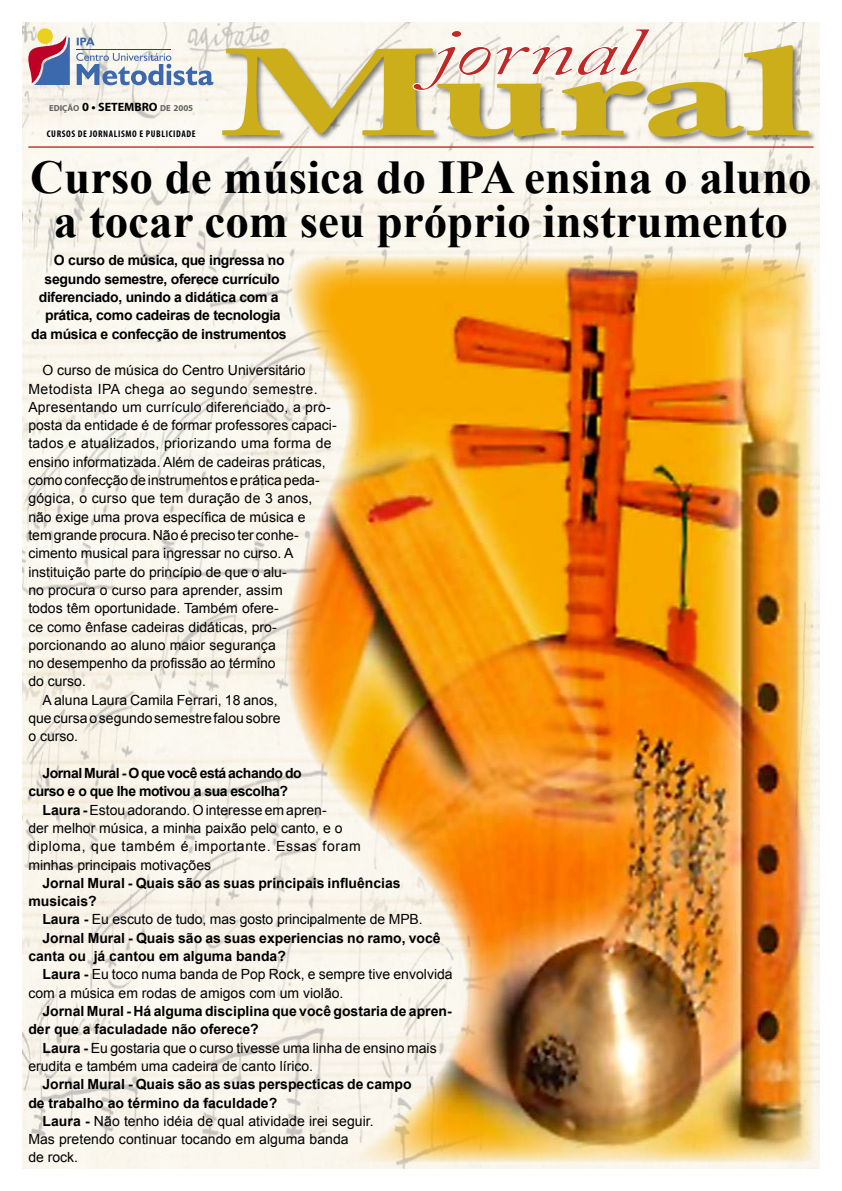
<style>
.page{position:relative;width:842px;height:1191px;background:#fff}
.page>*{position:absolute;margin:0;border:0;box-sizing:border-box;transform-origin:0 0}
.t1{font:700 47px/44px "Times New Roman";color:#000;text-align:center}
.t2{font:14px/18.3px "Arial";color:#000}
.t3{font:700 14px/18.3px "Arial";color:#000}
.t4{font:700 14px "Arial";letter-spacing:-.02em;color:#000}
.t5{font:700 14px "Arial";letter-spacing:-.035em;color:#000}
.t6{font:14px "Arial";letter-spacing:.02em;color:#000}
.t7{font:14px "Arial";letter-spacing:.045em;color:#000}
.t8{font:14px "Arial";letter-spacing:.03em;color:#000}
.t9{font:700 condensed 9.7px "Myriad Pro";letter-spacing:.06em;color:#000}
.t10{font:700 8.7px "Myriad Pro";color:#636363}
.s1{font-size:12.5px;color:#000}
.s2{font-size:12.1px;color:#000}
.s3{font-size:9px}
.s4{font-weight:700}
</style>
<div class="page">
<img style="left:23px;top:23px;width:796px;height:1145px">
<img style="left:285px;top:255px;width:529px;height:907px">
<hr style="left:28px;top:146px;width:786px;height:2px;background:#c02a26">
<svg style="left:37px;top:28px;width:16px;height:16px"></svg>
<svg style="left:28px;top:33px;width:185px;height:123px"></svg>
<hr style="left:77px;top:49px;width:94px;height:1px;background:#be0027">
<div style="left:220px;top:43px;width:596px;height:102px;background:#000;opacity:.5"></div>
<svg style="left:222px;top:45px;width:587px;height:92px"></svg>
<svg style="left:412px;top:28px;width:239px;height:63px"></svg>
<p class="t10" style="left:49px;top:102px;width:146px">EDIÇÃO <span class="s1">0 •</span> <span class="s2">SETEMBRO</span> DE <span class="s3">2005</span></p>
<p class="t9" style="left:47px;top:127px;width:150px">CURSOS DE JORNALISMO E PUBLICIDADE</p>
<h1 class="t1" style="left:30px;top:154px;width:783px">Curso de música do IPA ensina o aluno a tocar com seu próprio instrumento</h1>
<p class="t4" style="left:54px;top:251px;width:232px">O curso de música, que ingressa no</p>
<p class="t4" style="left:45px;top:269px;width:237px">segundo semestre, oferece currículo</p>
<p class="t4" style="left:39px;top:288px;width:241px">diferenciado, unindo a didática com a</p>
<p class="t4" style="left:45px;top:306px;width:237px">prática, como cadeiras de tecnologia</p>
<p class="t4" style="left:31px;top:324px;width:257px">da música e confecção de instrumentos</p>
<p class="t2" style="left:43px;top:361px;width:265px">O curso de música do Centro Universitário</p>
<p class="t8" style="left:28px;top:379px;width:291px">Metodista IPA chega ao segundo semestre.</p>
<p class="t2" style="left:28px;top:398px;width:304px">Apresentando um currículo diferenciado, a pro-</p>
<p class="t2" style="left:28px;top:416px;width:310px">posta da entidade é de formar professores capaci-</p>
<p class="t6" style="left:28px;top:434px;width:305px">tados e atualizados, priorizando uma forma de</p>
<p class="t2" style="left:28px;top:453px;width:299px">ensino informatizada. Além de cadeiras práticas,</p>
<p class="t2" style="left:28px;top:471px;width:293px">como confecção de instrumentos e prática peda-</p>
<p class="t2" style="left:28px;top:489px;width:286px">gógica, o curso que tem duração de 3 anos,</p>
<p class="t2" style="left:28px;top:508px;width:279px">não exige uma prova específica de música e</p>
<p class="t2" style="left:28px;top:526px;width:272px">tem grande procura. Não é preciso ter conhe-</p>
<p class="t2" style="left:28px;top:544px;width:267px">cimento musical para ingressar no curso. A</p>
<p class="t2" style="left:28px;top:562px;width:260px">instituição parte do princípio de que o alu-</p>
<p class="t2" style="left:28px;top:581px;width:256px">no procura o curso para aprender, assim</p>
<p class="t2" style="left:28px;top:599px;width:252px">todos têm oportunidade. Também ofere-</p>
<p class="t2" style="left:28px;top:617px;width:250px">ce como ênfase cadeiras didáticas, pro-</p>
<p class="t2" style="left:28px;top:636px;width:249px">porcionando ao aluno maior segurança</p>
<p class="t2" style="left:28px;top:654px;width:249px">no desempenho da profissão ao término</p>
<p class="t2" style="left:28px;top:672px;width:59px">do curso.</p>
<p class="t2" style="left:43px;top:691px;width:237px">A aluna Laura Camila Ferrari, 18 anos,</p>
<p class="t2" style="left:28px;top:709px;width:254px">que cursa o segundo semestre falou sobre</p>
<p class="t2" style="left:28px;top:727px;width:51px">o curso.</p>
<p class="t5" style="left:43px;top:764px;width:261px">Jornal Mural - O que você está achando do</p>
<p class="t5" style="left:28px;top:782px;width:261px">curso e o que lhe motivou a sua escolha?</p>
<p class="t2" style="left:43px;top:800px;width:286px"><span class="s4">Laura -</span> Estou adorando. O interesse em apren-</p>
<p class="t2" style="left:28px;top:819px;width:316px">der melhor música, a minha paixão pelo canto, e o</p>
<p class="t7" style="left:28px;top:837px;width:334px">diploma, que também é importante. Essas foram</p>
<p class="t2" style="left:28px;top:855px;width:184px">minhas principais motivações</p>
<p class="t3" style="left:28px;top:874px;width:374px;text-indent:14px">Jornal Mural - Quais são as suas principais influências musicais?</p>
<p class="t2" style="left:43px;top:910px;width:382px"><span class="s4">Laura -</span> Eu escuto de tudo, mas gosto principalmente de MPB.</p>
<p class="t3" style="left:43px;top:929px;width:400px">Jornal Mural - Quais são as suas experiencias no ramo, você</p>
<p class="t3" style="left:28px;top:947px;width:259px">canta ou já cantou em alguma banda?</p>
<p class="t2" style="left:43px;top:965px;width:412px"><span class="s4">Laura -</span> Eu toco numa banda de Pop Rock, e sempre tive envolvida</p>
<p class="t2" style="left:28px;top:983px;width:317px">com a música em rodas de amigos com um violão.</p>
<p class="t3" style="left:28px;top:1002px;width:425px;text-indent:14px">Jornal Mural - Há alguma disciplina que você gostaria de apren&shy;der que a faculadade não oferece?</p>
<p class="t2" style="left:28px;top:1038px;width:410px;text-indent:14px"><span class="s4">Laura -</span> Eu gostaria que o curso tivesse uma linha de ensino mais erudita e também uma cadeira de canto lírico.</p>
<p class="t3" style="left:43px;top:1075px;width:371px">Jornal Mural - Quais são as suas perspecticas de campo</p>
<p class="t3" style="left:28px;top:1094px;width:250px">de trabalho ao término da faculdade?</p>
<p class="t2" style="left:43px;top:1111px;width:333px"><span class="s4">Laura -</span> Não tenho idéia de qual atividade irei seguir.</p>
<p class="t2" style="left:28px;top:1130px;width:322px">Mas pretendo continuar tocando em alguma banda</p>
<p class="t2" style="left:28px;top:1148px;width:51px">de rock.</p>
</div>
